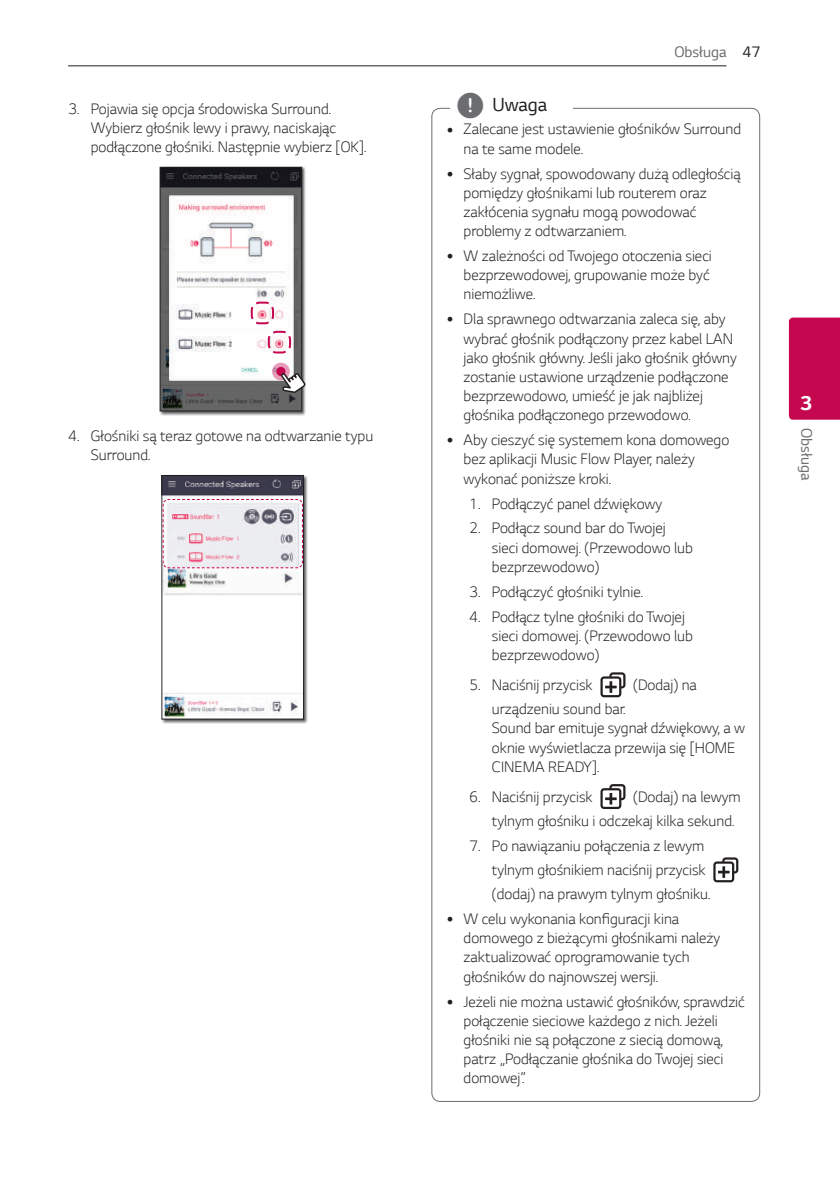
<style>
.page{position:relative;width:840px;height:1191px;background:#fff}
.page>*{position:absolute;margin:0;border:0;box-sizing:border-box;transform-origin:0 0}
.t1{font:700 21px "LG Smart";color:#fff}
.t2{font:20px "LG Smart";color:#231f20}
.t3{font:300 16px/19.2px "LG Smart";color:#231f20}
.t4{font:16px "LG Smart";color:#6c6d70}
.s1{font-family:"UPSYS Common";font-size:30px;color:#6c6d70}
.s2{color:#231f20}
</style>
<div class="page">
<hr style="left:68px;top:65px;width:658px;height:1px;background:#231f20">
<div style="left:788px;top:317px;width:51px;height:103px;background:#c50750"></div>
<div style="left:159px;top:166px;width:147px;height:250px;background:#231f20;opacity:.75"></div>
<img style="left:162px;top:169px;width:138px;height:240px">
<div style="left:160px;top:167px;width:142px;height:244px;border:1px solid #231f20"></div>
<svg style="left:272px;top:362px;width:18px;height:18px"></svg>
<div style="left:276px;top:367px;width:9px;height:9px;background:#c50750;border-radius:50%"></div>
<svg style="left:279px;top:372px;width:27px;height:22px"></svg>
<svg style="left:249px;top:301px;width:43px;height:53px"></svg>
<div style="left:161px;top:474px;width:147px;height:250px;background:#231f20;opacity:.75"></div>
<img style="left:164px;top:477px;width:137px;height:240px">
<div style="left:162px;top:475px;width:141px;height:244px;border:1px solid #231f20"></div>
<svg style="left:162px;top:498px;width:141px;height:71px"></svg>
<svg style="left:600px;top:672px;width:25px;height:25px"></svg>
<svg style="left:600px;top:784px;width:25px;height:25px"></svg>
<svg style="left:713px;top:857px;width:25px;height:25px"></svg>
<p class="t3" style="left:91px;top:99px;width:277px;text-indent:-23px">3. Pojawia się opcja środowiska Surround.<br>Wybierz głośnik lewy i prawy, naciskając podłączone głośniki. Następnie wybierz [OK].</p>
<p class="t3" style="left:91px;top:426px;width:284px;text-indent:-23px">4. Głośniki są teraz gotowe na odtwarzanie typu<br>Surround.</p>
<p class="t2" style="left:456px;top:93px;width:93px"><span class="s1">,</span> Uwaga</p>
<p class="t4" style="left:674px;top:42px;width:88px">Obsługa <span class="s2">47</span></p>
<p class="t3" style="left:463px;top:120px;width:279px">Zalecane jest ustawienie głośników Surround na te same modele.</p>
<p class="t3" style="left:463px;top:164px;width:278px">Słaby sygnał, spowodowany dużą odległością pomiędzy głośnikami lub routerem oraz zakłócenia sygnału mogą powodować problemy z odtwarzaniem.</p>
<p class="t3" style="left:463px;top:246px;width:250px">W zależności od Twojego otoczenia sieci bezprzewodowej, grupowanie może być niemożliwe.</p>
<p class="t3" style="left:463px;top:309px;width:275px">Dla sprawnego odtwarzania zaleca się, aby wybrać głośnik podłączony przez kabel LAN jako głośnik główny. Jeśli jako głośnik główny zostanie ustawione urządzenie podłączone bezprzewodowo, umieść je jak najbliżej głośnika podłączonego przewodowo.</p>
<p class="t3" style="left:463px;top:430px;width:267px">Aby cieszyć się systemem kona domowego bez aplikacji Music Flow Player, należy wykonać poniższe kroki.</p>
<p class="t3" style="left:469px;top:493px;width:194px">1. Podłączyć panel dźwiękowy</p>
<p class="t3" style="left:491px;top:518px;width:202px;text-indent:-23px">2. Podłącz sound bar do Twojej sieci domowej. (Przewodowo lub bezprzewodowo)</p>
<p class="t3" style="left:469px;top:582px;width:175px">3. Podłączyć głośniki tylnie.</p>
<p class="t3" style="left:491px;top:606px;width:202px;text-indent:-23px">4. Podłącz tylne głośniki do Twojej sieci domowej. (Przewodowo lub bezprzewodowo)</p>
<p class="t3" style="left:469px;top:675px;width:125px">5. Naciśnij przycisk</p>
<p class="t3" style="left:632px;top:675px;width:65px">(Dodaj) na</p>
<p class="t3" style="left:491px;top:699px;width:255px">urządzeniu sound bar.<br>Sound bar emituje sygnał dźwiękowy, a w oknie wyświetlacza przewija się [HOME<br>CINEMA READY].</p>
<p class="t3" style="left:469px;top:786px;width:125px">6. Naciśnij przycisk</p>
<p class="t3" style="left:491px;top:784px;width:250px;line-height:24.2px;text-indent:141px">(Dodaj) na lewym tylnym głośniku i odczekaj kilka sekund.</p>
<p class="t3" style="left:469px;top:836px;width:236px">7. Po nawiązaniu połączenia z lewym</p>
<p class="t3" style="left:491px;top:860px;width:215px">tylnym głośnikiem naciśnij przycisk</p>
<p class="t3" style="left:491px;top:884px;width:220px">(dodaj) na prawym tylnym głośniku.</p>
<p class="t3" style="left:463px;top:909px;width:217px">W celu wykonania konfiguracji kina</p>
<p class="t3" style="left:463px;top:928px;width:258px">domowego z bieżącymi głośnikami należy zaktualizować oprogramowanie tych głośników do najnowszej wersji.</p>
<p class="t3" style="left:463px;top:991px;width:282px">Jeżeli nie można ustawić głośników, sprawdzić połączenie sieciowe każdego z nich. Jeżeli głośniki nie są połączone z siecią domową, patrz „Podłączanie głośnika do Twojej sieci domowej”.</p>
<h1 class="t1" style="left:799px;top:390px;width:13px">3</h1>
<p class="t4" style="left:815px;top:428px;width:54px;rotate:90deg">Obsługa</p>
</div>
